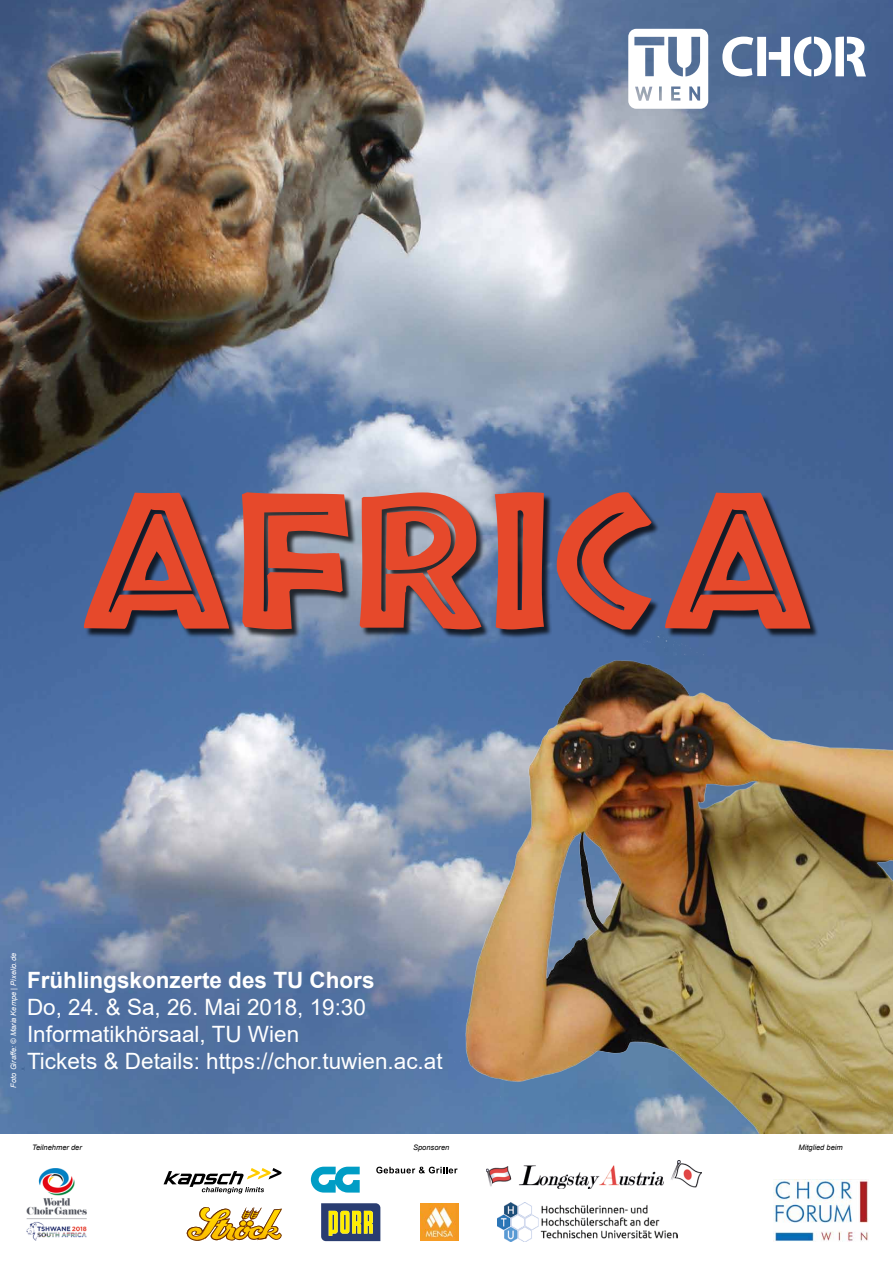
<style>
.page{position:relative;width:893px;height:1263px;background:#fff}
.page>*{position:absolute;margin:0;border:0;box-sizing:border-box;transform-origin:0 0}
.t1{font:180px "African";color:#e6492b}
.t2{font:22.5px/27px "Arial";color:#fff}
.t3{font:700 22.5px "Arial";color:#fff}
.t4{font:italic 7.5px "Arial";color:#fff}
.t5{font:italic 7.5px "Arial";color:#000}
</style>
<div class="page">
<img style="left:0;top:0;width:893px;height:1134px">
<img style="left:423px;top:577px;width:470px;height:557px">
<div style="left:85px;top:493px;width:734px;height:146px;background:#000;opacity:.75"></div>
<svg style="left:628px;top:29px;width:80px;height:80px"></svg>
<svg style="left:722px;top:37px;width:144px;height:39px"></svg>
<img style="left:773px;top:1179px;width:95px;height:62px">
<img style="left:26px;top:1168px;width:61px;height:73px">
<svg style="left:311px;top:1167px;width:49px;height:25px"></svg>
<svg style="left:376px;top:1167px;width:82px;height:6px"></svg>
<img style="left:497px;top:1202px;width:180px;height:39px">
<svg style="left:164px;top:1168px;width:118px;height:25px"></svg>
<img style="left:486px;top:1160px;width:215px;height:28px">
<svg style="left:321px;top:1203px;width:59px;height:38px;background:#757c53"></svg>
<svg style="left:186px;top:1207px;width:96px;height:34px"></svg>
<img style="left:421px;top:1203px;width:37px;height:37px">
<h1 class="t1" style="left:75px;top:489px;width:744px">AFRICA</h1>
<p class="t4" style="left:9px;top:1087px;width:136px;rotate:-90deg">Foto Giraffe: © Maria Kempe | Pixelio.de</p>
<p class="t3" style="left:27px;top:964px;width:349px">Frühlingskonzerte des TU Chors</p>
<p class="t2" style="left:27px;top:993px;width:417px">Do, 24. &amp; Sa, 26. Mai 2018, 19:30<br>Informatikhörsaal, TU Wien<br>Tickets &amp; Details: https://chor.tuwien.ac.at</p>
<p class="t5" style="left:32px;top:1142px;width:51px">Teilnehmer der</p>
<p class="t5" style="left:413px;top:1142px;width:38px">Sponsoren</p>
<p class="t5" style="left:799px;top:1142px;width:46px">Mitglied beim</p>
</div>
